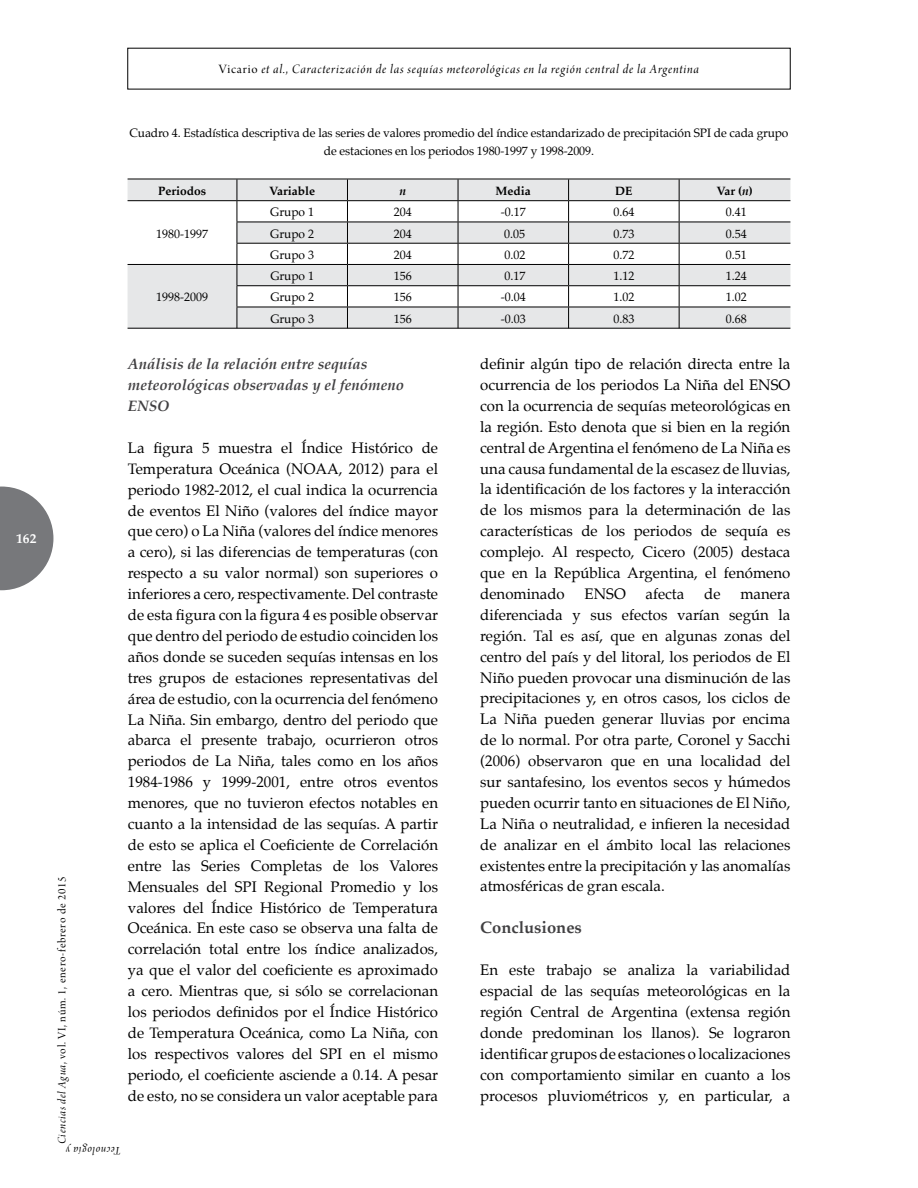
<style>
.page{position:relative;width:918px;height:1188px;background:#fff}
.page>*{position:absolute;margin:0;border:0;box-sizing:border-box;transform-origin:0 0}
.t1{font:700 16.5px "Palatino";color:#414042}
.t2{font:15px/20.9px "Palatino";color:#000;text-align:justify}
.t3{font:italic 700 15px/21px "Palatino";color:#414042}
.t4{font:13.5px "Arno Pro Italic Display";letter-spacing:.06em;color:#000}
.t5{font:700 13.5px "Palatino";color:#fff}
.t6{font:12px/18px "Palatino";letter-spacing:-.01em;color:#000;text-align:center}
.t7{font:12px "Arno Pro Display";letter-spacing:.055em;color:#000}
.t8{font:700 12px "Palatino";color:#000}
.t9{font:12px "Arno Pro Italic Display";color:#000}
.t10{font:italic 700 12px "Palatino";color:#000}
.s1{font-family:"Arno Pro Display"}
.s2{font-style:italic}
.s3{font-family:"Arno Pro Italic Display"}
</style>
<div class="page">
<svg style="left:0;top:487px;width:53px;height:103px"></svg>
<svg style="left:128px;top:180px;width:662px;height:148px;fill:#e6e7e8"></svg>
<hr style="left:128px;top:200px;width:109px;height:1px;background:#000">
<hr style="left:237px;top:200px;width:110px;height:1px;background:#000">
<hr style="left:347px;top:200px;width:111px;height:1px;background:#000">
<hr style="left:458px;top:200px;width:111px;height:1px;background:#000">
<hr style="left:569px;top:200px;width:110px;height:1px;background:#000">
<hr style="left:679px;top:200px;width:111px;height:1px;background:#000">
<hr style="left:237px;top:222px;width:110px;height:1px;background:#000">
<hr style="left:347px;top:222px;width:111px;height:1px;background:#000">
<hr style="left:458px;top:222px;width:111px;height:1px;background:#000">
<hr style="left:569px;top:222px;width:110px;height:1px;background:#000">
<hr style="left:679px;top:222px;width:111px;height:1px;background:#000">
<hr style="left:237px;top:243px;width:110px;height:1px;background:#000">
<hr style="left:347px;top:243px;width:111px;height:1px;background:#000">
<hr style="left:458px;top:243px;width:111px;height:1px;background:#000">
<hr style="left:569px;top:243px;width:110px;height:1px;background:#000">
<hr style="left:679px;top:243px;width:111px;height:1px;background:#000">
<hr style="left:128px;top:264px;width:109px;height:1px;background:#000">
<hr style="left:237px;top:264px;width:110px;height:1px;background:#000">
<hr style="left:347px;top:264px;width:111px;height:1px;background:#000">
<hr style="left:458px;top:264px;width:111px;height:1px;background:#000">
<hr style="left:569px;top:264px;width:110px;height:1px;background:#000">
<hr style="left:679px;top:264px;width:111px;height:1px;background:#000">
<hr style="left:237px;top:285px;width:110px;height:1px;background:#000">
<hr style="left:347px;top:285px;width:111px;height:1px;background:#000">
<hr style="left:458px;top:285px;width:111px;height:1px;background:#000">
<hr style="left:569px;top:285px;width:110px;height:1px;background:#000">
<hr style="left:679px;top:285px;width:111px;height:1px;background:#000">
<hr style="left:237px;top:307px;width:110px;height:1px;background:#000">
<hr style="left:347px;top:307px;width:111px;height:1px;background:#000">
<svg style="left:347px;top:180px;width:1px;height:148px"></svg>
<hr style="left:458px;top:307px;width:111px;height:1px;background:#000">
<svg style="left:458px;top:180px;width:1px;height:148px"></svg>
<hr style="left:569px;top:307px;width:110px;height:1px;background:#000">
<svg style="left:568px;top:180px;width:1px;height:148px"></svg>
<hr style="left:679px;top:307px;width:111px;height:1px;background:#000">
<svg style="left:679px;top:180px;width:1px;height:148px"></svg>
<svg style="left:237px;top:180px;width:1px;height:148px"></svg>
<hr style="left:128px;top:179px;width:662px;height:1px;background:#000">
<hr style="left:128px;top:328px;width:662px;height:1px;background:#000">
<p class="t5" style="left:16px;top:526px;width:22px">162</p>
<p class="t4" style="left:219px;top:61px;width:482px"><span class="s1">Vicario</span> et al.<span class="s1">,</span> Caracterización de las sequías meteorológicas en la región central de la Argentina</p>
<p class="t6" style="left:130px;top:124px;width:661px">Cuadro 4. Estadística descriptiva de las series de valores promedio del índice estandarizado de precipitación SPI de cada grupo de estaciones en los periodos 1980-1997 y 1998-2009.</p>
<p class="t8" style="left:158px;top:180px;width:49px">Periodos</p>
<p class="t8" style="left:269px;top:180px;width:47px">Variable</p>
<p class="t10" style="left:399px;top:181px;width:8px">n</p>
<p class="t8" style="left:496px;top:180px;width:37px">Media</p>
<p class="t8" style="left:615px;top:180px;width:19px">DE</p>
<p class="t8" style="left:717px;top:180px;width:38px">Var (<span class="s2">n</span>)</p>
<p class="t6" style="left:156px;top:224px;width:53px">1980-1997</p>
<p class="t6" style="left:270px;top:203px;width:45px">Grupo 1</p>
<p class="t6" style="left:394px;top:203px;width:19px">204</p>
<p class="t6" style="left:501px;top:203px;width:26px">-0.17</p>
<p class="t6" style="left:613px;top:203px;width:22px">0.64</p>
<p class="t6" style="left:726px;top:203px;width:22px">0.41</p>
<p class="t6" style="left:270px;top:224px;width:45px">Grupo 2</p>
<p class="t6" style="left:394px;top:224px;width:19px">204</p>
<p class="t6" style="left:504px;top:224px;width:22px">0.05</p>
<p class="t6" style="left:613px;top:224px;width:22px">0.73</p>
<p class="t6" style="left:726px;top:224px;width:22px">0.54</p>
<p class="t6" style="left:270px;top:246px;width:45px">Grupo 3</p>
<p class="t6" style="left:394px;top:246px;width:19px">204</p>
<p class="t6" style="left:504px;top:246px;width:22px">0.02</p>
<p class="t6" style="left:613px;top:246px;width:22px">0.72</p>
<p class="t6" style="left:726px;top:246px;width:22px">0.51</p>
<p class="t6" style="left:156px;top:288px;width:53px">1998-2009</p>
<p class="t6" style="left:270px;top:267px;width:45px">Grupo 1</p>
<p class="t6" style="left:394px;top:267px;width:19px">156</p>
<p class="t6" style="left:504px;top:267px;width:22px">0.17</p>
<p class="t6" style="left:613px;top:267px;width:22px">1.12</p>
<p class="t6" style="left:726px;top:267px;width:22px">1.24</p>
<p class="t6" style="left:270px;top:288px;width:45px">Grupo 2</p>
<p class="t6" style="left:394px;top:288px;width:19px">156</p>
<p class="t6" style="left:501px;top:288px;width:26px">-0.04</p>
<p class="t6" style="left:613px;top:288px;width:22px">1.02</p>
<p class="t6" style="left:726px;top:288px;width:22px">1.02</p>
<p class="t6" style="left:270px;top:310px;width:45px">Grupo 3</p>
<p class="t6" style="left:394px;top:310px;width:19px">156</p>
<p class="t6" style="left:501px;top:310px;width:26px">-0.03</p>
<p class="t6" style="left:613px;top:310px;width:22px">0.83</p>
<p class="t6" style="left:726px;top:310px;width:22px">0.68</p>
<p class="t3" style="left:128px;top:353px;width:278px">Análisis de la relación entre sequías meteorológicas observadas y el fenómeno<br>ENSO</p>
<p class="t2" style="left:128px;top:437px;width:312px">La figura 5 muestra el Índice Histórico de Temperatura Oceánica (NOAA, 2012) para el periodo 1982-2012, el cual indica la ocurrencia de eventos El Niño (valores del índice mayor que cero) o La Niña (valores del índice menores a cero), si las diferencias de temperaturas (con respecto a su valor normal) son superiores o inferiores a cero, respectivamente. Del contraste de esta figura con la figura 4 es posible observar que dentro del periodo de estudio coinciden los años donde se suceden sequías intensas en los tres grupos de estaciones representativas del área de estudio, con la ocurrencia del fenómeno La Niña. Sin embargo, dentro del periodo que abarca el presente trabajo, ocurrieron otros periodos de La Niña, tales como en los años 1984-1986 y 1999-2001, entre otros eventos menores, que no tuvieron efectos notables en cuanto a la intensidad de las sequías. A partir de esto se aplica el Coeficiente de Correlación entre las Series Completas de los Valores Mensuales del SPI Regional Promedio y los valores del Índice Histórico de Temperatura Oceánica. En este caso se observa una falta de correlación total entre los índice analizados, ya que el valor del coeficiente es aproximado a cero. Mientras que, si sólo se correlacionan los periodos definidos por el Índice Histórico de Temperatura Oceánica, como La Niña, con los respectivos valores del SPI en el mismo periodo, el coeficiente asciende a 0.14. A pesar de esto, no se considera un valor aceptable para</p>
<p class="t7" style="left:55px;top:1144px;width:269px;rotate:-90deg"><span class="s3">Ciencias del Agua</span>, vol. VI, núm. 1, enero-febrero de 2015</p>
<p class="t9" style="left:121px;top:1157px;width:57px;rotate:-180deg">aígolonceT y</p>
<p class="t2" style="left:480px;top:353px;width:312px">definir algún tipo de relación directa entre la ocurrencia de los periodos La Niña del ENSO con la ocurrencia de sequías meteorológicas en la región. Esto denota que si bien en la región central de Argentina el fenómeno de La Niña es una causa fundamental de la escasez de lluvias, la identificación de los factores y la interacción de los mismos para la determinación de las características de los periodos de sequía es complejo. Al respecto, Cicero (2005) destaca que en la República Argentina, el fenómeno denominado</p>
<p class="t2" style="left:585px;top:583px;width:43px">ENSO</p>
<p class="t2" style="left:646px;top:583px;width:40px">afecta</p>
<p class="t2" style="left:704px;top:583px;width:18px">de</p>
<p class="t2" style="left:480px;top:583px;width:312px;text-indent:260px">manera diferenciada y sus efectos varían según la región. Tal es así, que en algunas zonas del centro del país y del litoral, los periodos de El Niño pueden provocar una disminución de las precipitaciones y, en otros casos, los ciclos de La Niña pueden generar lluvias por encima de lo normal. Por otra parte, Coronel y Sacchi (2006) observaron que en una localidad del sur santafesino, los eventos secos y húmedos pueden ocurrir tanto en situaciones de El Niño, La Niña o neutralidad, e infieren la necesidad de analizar en el ámbito local las relaciones existentes entre la precipitación y las anomalías atmosféricas de gran escala.</p>
<p class="t1" style="left:480px;top:914px;width:103px">Conclusiones</p>
<p class="t2" style="left:480px;top:960px;width:312px">En este trabajo se analiza la variabilidad espacial de las sequías meteorológicas en la región Central de Argentina (extensa región donde predominan los llanos). Se lograron identificar grupos de estaciones o localizaciones con comportamiento similar en cuanto a los procesos pluviométricos y, en particular, a</p>
</div>
